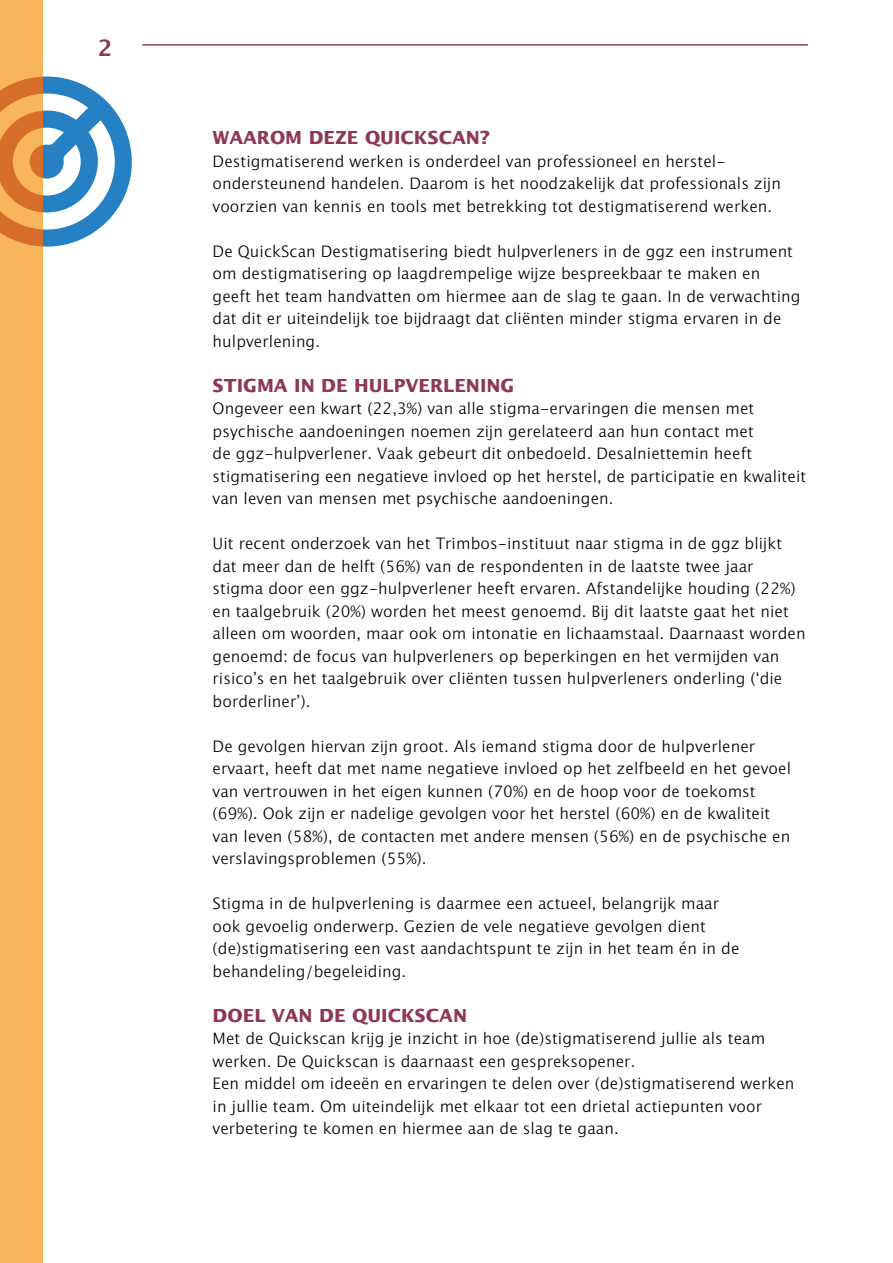
<style>
.page{position:relative;width:893px;height:1263px;background:#fff}
.page>*{position:absolute;margin:0;border:0;box-sizing:border-box;transform-origin:0 0}
.t1{font:700 22.5px "Lucida Grande W1 G";color:#8e3954}
.t2{font:900 18px "Lucida Grande W1 G";color:#8e3954}
.t3{font:300 15.75px/22.5px "Lucida Grande W1 G";letter-spacing:.005em;color:#000}
</style>
<div class="page">
<div style="left:0;top:0;width:43px;height:1263px;background:#f9b55c"></div>
<hr style="left:142px;top:45px;width:666px;height:1px;background:#8e3954">
<svg style="left:0;top:76px;width:132px;height:171px"></svg>
<h1 class="t1" style="left:98px;top:30px;width:16px">2</h1>
<p class="t2" style="left:213px;top:123px;width:279px">WAAROM DEZE QUICKSCAN?</p>
<p class="t3" style="left:213px;top:149px;width:570px">Destigmatiserend werken is onderdeel van professioneel en herstel&shy;ondersteunend handelen. Daarom is het noodzakelijk dat professionals zijn voorzien van kennis en tools met betrekking tot destigmatiserend werken.</p>
<p class="t3" style="left:213px;top:239px;width:589px">De QuickScan Destigmatisering biedt hulpverleners in de ggz een instrument om destigmatisering op laagdrempelige wijze bespreekbaar te maken en geeft het team handvatten om hiermee aan de slag te gaan. In de verwachting dat dit er uiteindelijk toe bijdraagt dat cliënten minder stigma ervaren in de hulpverlening.</p>
<p class="t2" style="left:213px;top:371px;width:303px">STIGMA IN DE HULPVERLENING</p>
<p class="t3" style="left:213px;top:396px;width:595px">Ongeveer een kwart (22,3%) van alle stigma-ervaringen die mensen met psychische aandoeningen noemen zijn gerelateerd aan hun contact met<br>de ggz-hulpverlener. Vaak gebeurt dit onbedoeld. Desalniettemin heeft stigmatisering een negatieve invloed op het herstel, de participatie en kwaliteit van leven van mensen met psychische aandoeningen.</p>
<p class="t3" style="left:213px;top:531px;width:595px">Uit recent onderzoek van het Trimbos-instituut naar stigma in de ggz blijkt dat meer dan de helft (56%) van de respondenten in de laatste twee jaar stigma door een ggz-hulpverlener heeft ervaren. Afstandelijke houding (22%) en taalgebruik (20%) worden het meest genoemd. Bij dit laatste gaat het niet alleen om woorden, maar ook om intonatie en lichaamstaal. Daarnaast worden genoemd: de focus van hulpverleners op beperkingen en het vermijden van risico’s en het taalgebruik over cliënten tussen hulpverleners onderling (‘die borderliner’).</p>
<p class="t3" style="left:213px;top:734px;width:580px">De gevolgen hiervan zijn groot. Als iemand stigma door de hulpverlener ervaart, heeft dat met name negatieve invloed op het zelfbeeld en het gevoel van vertrouwen in het eigen kunnen (70%) en de hoop voor de toekomst (69%). Ook zijn er nadelige gevolgen voor het herstel (60%) en de kwaliteit van leven (58%), de contacten met andere mensen (56%) en de psychische en verslavingsproblemen (55%).</p>
<p class="t3" style="left:213px;top:891px;width:528px">Stigma in de hulpverlening is daarmee een actueel, belangrijk maar ook gevoelig onderwerp. Gezien de vele negatieve gevolgen dient (de)stigmatisering een vast aandachtspunt te zijn in het team én in de behandeling/begeleiding.</p>
<p class="t2" style="left:213px;top:1001px;width:256px">DOEL VAN DE QUICKSCAN</p>
<p class="t3" style="left:213px;top:1026px;width:583px">Met de Quickscan krijg je inzicht in hoe (de)stigmatiserend jullie als team werken. De Quickscan is daarnaast een gespreksopener.<br>Een middel om ideeën en ervaringen te delen over (de)stigmatiserend werken in jullie team. Om uiteindelijk met elkaar tot een drietal actiepunten voor verbetering te komen en hiermee aan de slag te gaan.</p>
</div>
